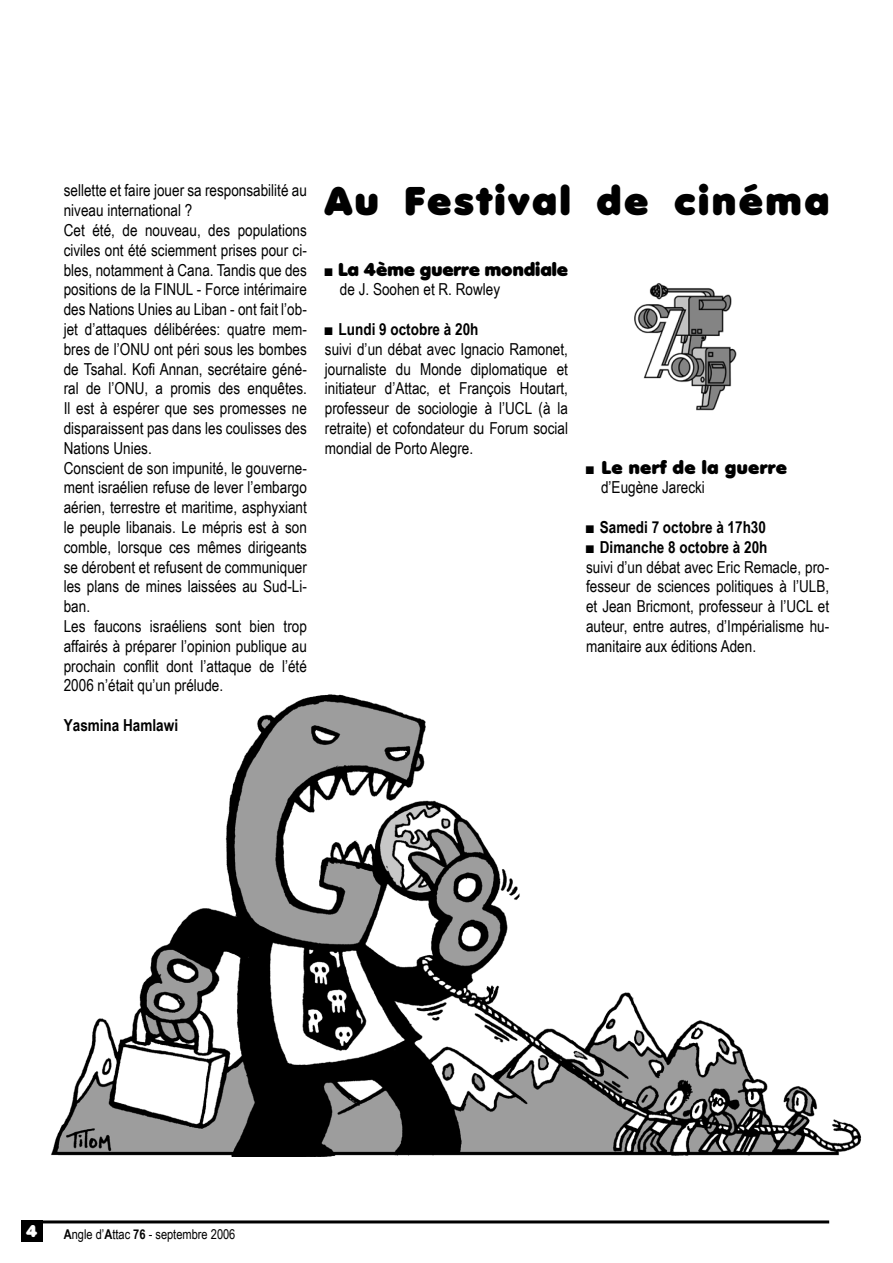
<style>
.page{position:relative;width:893px;height:1263px;background:#fff}
.page>*{position:absolute;margin:0;border:0;box-sizing:border-box;transform-origin:0 0}
.t1{font:39px "Debussy";letter-spacing:.07em;color:#000}
.t2{font:18px "Debussy";color:#000}
.t3{font:18px "Debussy";letter-spacing:.025em;color:#000}
.t4{font:16.5px/19.8px "Arial Narrow";color:#000}
.t5{font:700 16.5px "Arial Narrow";color:#000}
.t6{font:16.5px "Debussy";color:#fff}
.t7{font:13.5px "Arial Narrow";color:#000}
.s1{font-family:"Arial Narrow";font-size:16.5px}
.s2{font-weight:700}
.s3{font-weight:400}
</style>
<div class="page">
<img style="left:51px;top:694px;width:811px;height:463px">
<div style="left:21px;top:1220px;width:22px;height:22px;background:#000"></div>
<hr style="left:43px;top:1220px;width:786px;height:3px;background:#000">
<img style="left:634px;top:283px;width:103px;height:128px">
<p class="t4" style="left:64px;top:180px;width:245px">sellette et faire jouer sa responsabilité au niveau international ?<br>Cet été, de nouveau, des populations civiles ont été sciemment prises pour ci&shy;bles, notamment à Cana. Tandis que des positions de la FINUL - Force intérimaire des Nations Unies au Liban - ont fait l’ob&shy;jet d’attaques délibérées: quatre mem&shy;bres de l’ONU ont péri sous les bombes de Tsahal. Kofi Annan, secrétaire géné&shy;ral de l’ONU, a promis des enquêtes.<br>Il est à espérer que ses promesses ne disparaissent pas dans les coulisses des Nations Unies.<br>Conscient de son impunité, le gouverne&shy;ment israélien refuse de lever l’embargo aérien, terrestre et maritime, asphyxiant le peuple libanais. Le mépris est à son comble, lorsque ces mêmes dirigeants se dérobent et refusent de communiquer les plans de mines laissées au Sud-Li&shy;ban.<br>Les faucons israéliens sont bien trop affairés à préparer l’opinion publique au prochain conflit dont l’attaque de l’été 2006 n’était qu’un prélude.</p>
<p class="t5" style="left:64px;top:713px;width:116px">Yasmina Hamlawi</p>
<h1 class="t1" style="left:325px;top:180px;width:505px">Au Festival de cinéma</h1>
<p class="t2" style="left:325px;top:259px;width:245px"><span class="s1">■</span> La 4ème guerre mondiale</p>
<p class="t4" style="left:340px;top:279px;width:162px">de J. Soohen et R. Rowley</p>
<p class="t4" style="left:325px;top:319px;width:245px">■ <span class="s2">Lundi 9 octobre à 20h<br></span>suivi d’un débat avec Ignacio Ramonet, journaliste du Monde diplomatique et initiateur d’Attac, et François Houtart, professeur de sociologie à l’UCL (à la retraite) et cofondateur du Forum social mondial de Porto Alegre.</p>
<p class="t3" style="left:586px;top:457px;width:202px"><span class="s1">■</span> Le nerf de la guerre</p>
<p class="t4" style="left:601px;top:477px;width:105px">d’Eugène Jarecki</p>
<p class="t5" style="left:586px;top:515px;width:181px"><span class="s3">■</span> Samedi 7 octobre à 17h30</p>
<p class="t4" style="left:586px;top:536px;width:245px">■ <span class="s2">Dimanche 8 octobre à 20h<br></span>suivi d’un débat avec Eric Remacle, pro&shy;fesseur de sciences politiques à l’ULB, et Jean Bricmont, professeur à l’UCL et auteur, entre autres, d’Impérialisme hu&shy;manitaire aux éditions Aden.</p>
<p class="t6" style="left:26px;top:1221px;width:13px">4</p>
<p class="t7" style="left:64px;top:1224px;width:173px"><span class="s2">A</span>ngle d’<span class="s2">A</span>ttac <span class="s2">76</span> - septembre 2006</p>
</div>
